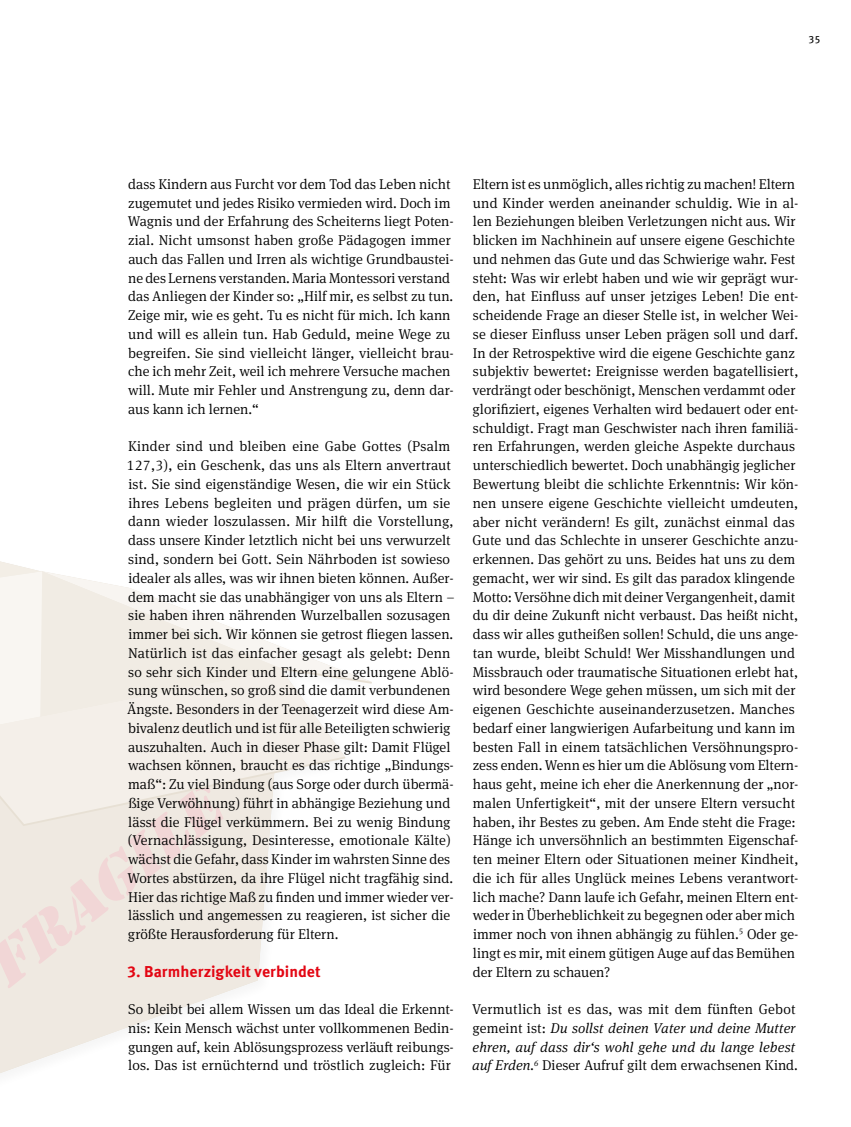
<style>
.page{position:relative;width:851px;height:1127px;background:#fff}
.page>*{position:absolute;margin:0;border:0;box-sizing:border-box;transform-origin:0 0}
.t1{font:700 15.75px "Meta Pro";color:#e30613}
.t2{font:300 14.25px/18.8px "Meta Serif Pro";color:#000}
.t3{font:10.5px "Meta Pro";color:#000}
.s1{font-style:italic}
</style>
<div class="page">
<svg style="left:0;top:988px;width:237px;height:86px"></svg>
<svg style="left:0;top:561px;width:372px;height:427px"></svg>
<p class="t3" style="left:808px;top:31px;width:13px">35</p>
<p class="t2" style="left:128px;top:174px;width:327px">dass Kindern aus Furcht vor dem Tod das Leben nicht zugemutet und jedes Risiko vermieden wird. Doch im Wagnis und der Erfahrung des Scheiterns liegt Poten&shy;zial. Nicht umsonst haben große Pädagogen immer auch das Fallen und Irren als wichtige Grundbaustei&shy;ne des Lernens verstanden. Maria Montessori verstand das Anliegen der Kinder so: „Hilf mir, es selbst zu tun.<br>Zeige mir, wie es geht. Tu es nicht für mich. Ich kann und will es allein tun. Hab Geduld, meine Wege zu begreifen. Sie sind vielleicht länger, vielleicht brau&shy;che ich mehr Zeit, weil ich mehrere Versuche machen will. Mute mir Fehler und Anstrengung zu, denn dar&shy;aus kann ich lernen.“</p>
<p class="t2" style="left:126px;top:436px;width:329px">Kinder sind und bleiben eine Gabe Gottes (Psalm 127,3), ein Geschenk, das uns als Eltern anvertraut ist. Sie sind eigenständige Wesen, die wir ein Stück ihres Lebens begleiten und prägen dürfen, um sie dann wieder loszulassen. Mir hilft die Vorstellung, dass unsere Kinder letztlich nicht bei uns verwurzelt sind, sondern bei Gott. Sein Nährboden ist sowieso idealer als alles, was wir ihnen bieten können. Außer&shy;dem macht sie das unabhängiger von uns als Eltern – sie haben ihren nährenden Wurzelballen sozusagen immer bei sich. Wir können sie getrost fliegen lassen.<br>Natürlich ist das einfacher gesagt als gelebt: Denn so sehr sich Kinder und Eltern eine gelungene Ablö&shy;sung wünschen, so groß sind die damit verbundenen Ängste. Besonders in der Teenagerzeit wird diese Am&shy;bivalenz deutlich und ist für alle Beteiligten schwierig auszuhalten. Auch in dieser Phase gilt: Damit Flügel wachsen können, braucht es das richtige „Bindungs&shy;maß“: Zu viel Bindung (aus Sorge oder durch übermä&shy;ßige Verwöhnung) führt in abhängige Beziehung und lässt die Flügel verkümmern. Bei zu wenig Bindung (Vernachlässigung, Desinteresse, emotionale Kälte) wächst die Gefahr, dass Kinder im wahrsten Sinne des Wortes abstürzen, da ihre Flügel nicht tragfähig sind.<br>Hier das richtige Maß zu finden und immer wieder ver&shy;lässlich und angemessen zu reagieren, ist sicher die größte Herausforderung für Eltern.</p>
<p class="t1" style="left:127px;top:959px;width:195px">3. Barmherzigkeit verbindet</p>
<p class="t2" style="left:128px;top:999px;width:327px;text-align:justify">So bleibt bei allem Wissen um das Ideal die Erkennt&shy;nis: Kein Mensch wächst unter vollkommenen Bedin&shy;gungen auf, kein Ablösungsprozess verläuft reibungs&shy;los. Das ist ernüchternd und tröstlich zugleich: Für</p>
<p class="t2" style="left:472px;top:174px;width:327px">Eltern ist es unmöglich, alles richtig zu machen! Eltern und Kinder werden aneinander schuldig. Wie in al&shy;len Beziehungen bleiben Verletzungen nicht aus. Wir blicken im Nachhinein auf unsere eigene Geschichte und nehmen das Gute und das Schwierige wahr. Fest steht: Was wir erlebt haben und wie wir geprägt wur&shy;den, hat Einfluss auf unser jetziges Leben! Die ent&shy;scheidende Frage an dieser Stelle ist, in welcher Wei&shy;se dieser Einfluss unser Leben prägen soll und darf.<br>In der Retrospektive wird die eigene Geschichte ganz subjektiv bewertet: Ereignisse werden bagatellisiert, verdrängt oder beschönigt, Menschen verdammt oder glorifiziert, eigenes Verhalten wird bedauert oder ent&shy;schuldigt. Fragt man Geschwister nach ihren familiä&shy;ren Erfahrungen, werden gleiche Aspekte durchaus unterschiedlich bewertet. Doch unabhängig jeglicher Bewertung bleibt die schlichte Erkenntnis: Wir kön&shy;nen unsere eigene Geschichte vielleicht umdeuten, aber nicht verändern! Es gilt, zunächst einmal das Gute und das Schlechte in unserer Geschichte anzu&shy;erkennen. Das gehört zu uns. Beides hat uns zu dem gemacht, wer wir sind. Es gilt das paradox klingende Motto: Versöhne dich mit deiner Vergangenheit, damit du dir deine Zukunft nicht verbaust. Das heißt nicht, dass wir alles gutheißen sollen! Schuld, die uns ange&shy;tan wurde, bleibt Schuld! Wer Misshandlungen und Missbrauch oder traumatische Situationen erlebt hat, wird besondere Wege gehen müssen, um sich mit der eigenen Geschichte auseinanderzusetzen. Manches bedarf einer langwierigen Aufarbeitung und kann im besten Fall in einem tatsächlichen Versöhnungspro&shy;zess enden. Wenn es hier um die Ablösung vom Eltern&shy;haus geht, meine ich eher die Anerkennung der „nor&shy;malen Unfertigkeit“, mit der unsere Eltern versucht haben, ihr Bestes zu geben. Am Ende steht die Frage:<br>Hänge ich unversöhnlich an bestimmten Eigenschaf&shy;ten meiner Eltern oder Situationen meiner Kindheit, die ich für alles Unglück meines Lebens verantwort&shy;lich mache? Dann laufe ich Gefahr, meinen Eltern ent&shy;weder in Überheblichkeit zu begegnen oder aber mich immer noch von ihnen abhängig zu fühlen.<sup>5</sup> Oder ge&shy;lingt es mir, mit einem gütigen Auge auf das Bemühen der Eltern zu schauen?</p>
<p class="t2" style="left:472px;top:999px;width:327px">Vermutlich ist es das, was mit dem fünften Gebot gemeint ist: <span class="s1">Du sollst deinen Vater und deine Mutter ehren, auf dass dir‘s wohl gehe und du lange lebest aufErden.</span><sup>6</sup> Dieser Aufruf gilt dem erwachsenen Kind.</p>
</div>
